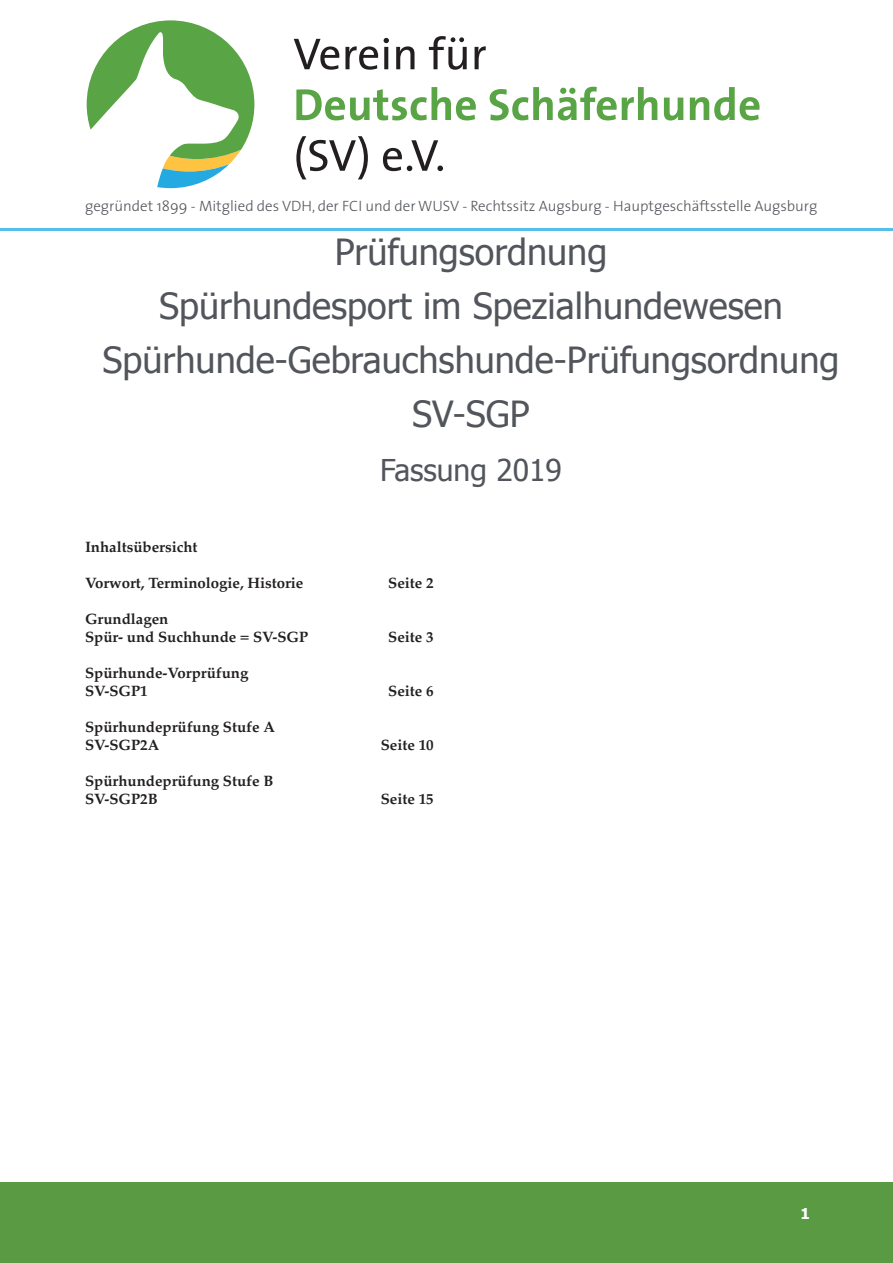
<style>
.page{position:relative;width:893px;height:1263px;background:#fff}
.page>*{position:absolute;margin:0;border:0;box-sizing:border-box;transform-origin:0 0}
.t1{font:36px "Tahoma";color:#52555b}
.t2{font:30px "Tahoma";color:#52555b}
.Überschrift_1{font:700 15px "Palatino";color:#231f20}
.t3{font:300 15px "The Sans";color:#52555b}
.t4{font:700 15px "Tahoma";color:#fff}
</style>
<div class="page">
<div style="left:0;top:1182px;width:893px;height:81px;background:#5a9a43"></div>
<svg style="left:294px;top:39px;width:45px;height:31px"></svg>
<svg style="left:345px;top:46px;width:33px;height:24px"></svg>
<svg style="left:384px;top:38px;width:5px;height:31px"></svg>
<svg style="left:396px;top:46px;width:18px;height:23px"></svg>
<svg style="left:429px;top:36px;width:38px;height:34px"></svg>
<svg style="left:475px;top:46px;width:11px;height:23px"></svg>
<svg style="left:296px;top:87px;width:180px;height:33px"></svg>
<svg style="left:490px;top:87px;width:167px;height:33px"></svg>
<svg style="left:664px;top:98px;width:19px;height:22px"></svg>
<svg style="left:690px;top:87px;width:69px;height:33px"></svg>
<svg style="left:296px;top:136px;width:72px;height:43px"></svg>
<svg style="left:383px;top:140px;width:60px;height:31px"></svg>
<svg style="left:87px;top:20px;width:167px;height:168px"></svg>
<hr style="left:0;top:228px;width:893px;height:3px;background:#53bfe9">
<p class="t3" style="left:85px;top:196px;width:734px">gegründet 1899 - Mitglied des VDH, der FCI und der WUSV - Rechtssitz Augsburg - Hauptgeschäftsstelle Augsburg</p>
<p class="t1" style="left:335px;top:228px;width:274px">Prüfungsordnung</p>
<p class="t1" style="left:159px;top:282px;width:625px">Spürhundesport im Spezialhundewesen</p>
<p class="t1" style="left:103px;top:336px;width:738px">Spürhunde-Gebrauchshunde-Prüfungsordnung</p>
<p class="t1" style="left:412px;top:390px;width:119px">SV-SGP</p>
<p class="t2" style="left:380px;top:450px;width:183px">Fassung 2019</p>
<p class="Überschrift_1" style="left:85px;top:534px;width:114px">Inhaltsübersicht</p>
<p class="Überschrift_1" style="left:85px;top:570px;width:220px">Vorwort, Terminologie, Historie</p>
<p class="Überschrift_1" style="left:388px;top:570px;width:47px">Seite 2</p>
<p class="Überschrift_1" style="left:85px;top:606px;width:85px">Grundlagen</p>
<p class="Überschrift_1" style="left:85px;top:624px;width:225px">Spür- und Suchhunde = SV-SGP</p>
<p class="Überschrift_1" style="left:388px;top:624px;width:47px">Seite 3</p>
<p class="Überschrift_1" style="left:85px;top:660px;width:165px">Spürhunde-Vorprüfung</p>
<p class="Überschrift_1" style="left:85px;top:678px;width:64px">SV-SGP1</p>
<p class="Überschrift_1" style="left:388px;top:678px;width:47px">Seite 6</p>
<p class="Überschrift_1" style="left:85px;top:714px;width:191px">Spürhundeprüfung Stufe A</p>
<p class="Überschrift_1" style="left:85px;top:732px;width:76px">SV-SGP2A</p>
<p class="Überschrift_1" style="left:381px;top:732px;width:54px">Seite 10</p>
<p class="Überschrift_1" style="left:85px;top:768px;width:190px">Spürhundeprüfung Stufe B</p>
<p class="Überschrift_1" style="left:85px;top:786px;width:74px">SV-SGP2B</p>
<p class="Überschrift_1" style="left:381px;top:786px;width:54px">Seite 15</p>
<p class="t4" style="left:800px;top:1203px;width:11px">1</p>
</div>
